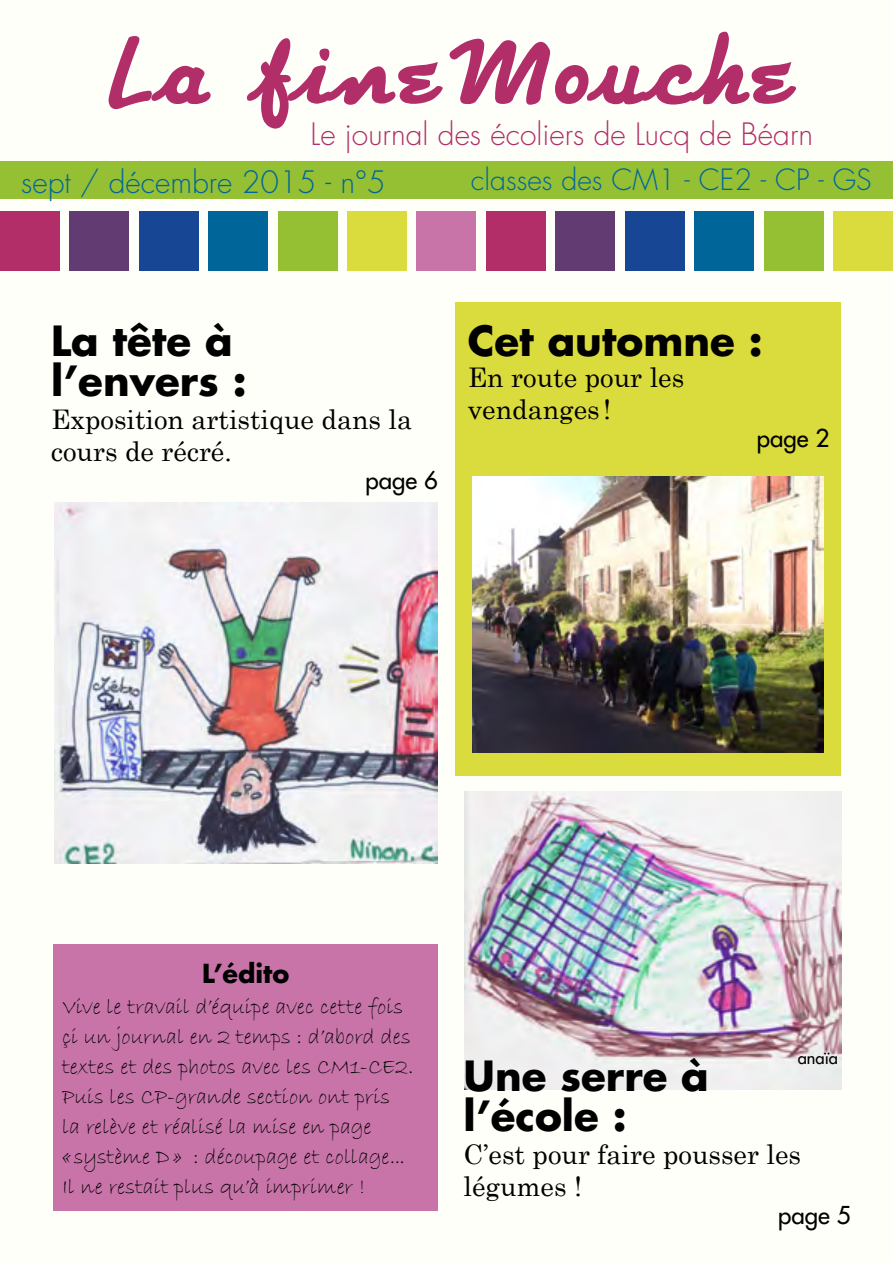
<style>
.page{position:relative;width:893px;height:1263px;background:#fffffa}
.page>*{position:absolute;margin:0;border:0;box-sizing:border-box;transform-origin:0 0}
.t1{font:66px "Strato";letter-spacing:.07em;color:#b12e68}
.couv-titre{font:700 40.5px/40.5px "Futura Std";color:#000}
.t2{font:300 30px "Futura Std";color:#b12e68}
.t3{font:300 30px "Futura Std";color:#00669a}
.t4{font:300 28.5px "Futura Std";color:#00669a}
.couv-sous-titr{font:27px/31.5px "Century Schoolbook";color:#000}
.edito-titre{font:700 25.5px "Futura Std";color:#000}
.couv-n_page{font:500 24px "Futura Std";color:#000}
.edito-texte{font:22.5px/30px "Bradley Hand ITC";color:#000}
.signat{font:500 16.5px "Futura Std";color:#000}
</style>
<div class="page">
<div style="left:456px;top:302px;width:385px;height:474px;background:#dadb3c"></div>
<div style="left:0;top:212px;width:60px;height:59px;background:#b12e68"></div>
<div style="left:69px;top:212px;width:60px;height:59px;background:#623b73"></div>
<div style="left:139px;top:212px;width:59px;height:59px;background:#174695"></div>
<div style="left:208px;top:212px;width:60px;height:59px;background:#00669a"></div>
<div style="left:278px;top:212px;width:59px;height:59px;background:#96c034"></div>
<div style="left:347px;top:212px;width:60px;height:59px;background:#dadb3c"></div>
<div style="left:417px;top:212px;width:59px;height:59px;background:#c874a9"></div>
<div style="left:486px;top:212px;width:60px;height:59px;background:#b12e68"></div>
<div style="left:556px;top:212px;width:59px;height:59px;background:#623b73"></div>
<div style="left:625px;top:212px;width:60px;height:59px;background:#174695"></div>
<div style="left:694px;top:212px;width:60px;height:59px;background:#00669a"></div>
<div style="left:764px;top:212px;width:59px;height:59px;background:#96c034"></div>
<div style="left:833px;top:212px;width:60px;height:59px;background:#dadb3c"></div>
<div style="left:0;top:162px;width:893px;height:37px;background:#96c034"></div>
<img style="left:54px;top:503px;width:384px;height:361px">
<div style="left:54px;top:944px;width:384px;height:266px;background:#c874a9"></div>
<img style="left:472px;top:476px;width:352px;height:276px">
<img style="left:465px;top:792px;width:377px;height:297px">
<p class="t1" style="left:109px;top:42px;width:678px">La fine Mouche</p>
<p class="t3" style="left:21px;top:164px;width:366px">sept / décembre 2015 - n°5</p>
<p class="t2" style="left:310px;top:116px;width:504px">Le journal des écoliers de Lucq de Béarn</p>
<p class="t4" style="left:471px;top:162px;width:402px">classes des CM1 - CE2 - CP - GS</p>
<p class="couv-titre" style="left:51px;top:320px;width:197px">La tête à l’envers :</p>
<p class="couv-sous-titr" style="left:51px;top:401px;width:363px">Exposition artistique dans la cours de récré.</p>
<p class="couv-n_page" style="left:365px;top:465px;width:74px">page 6</p>
<p class="couv-titre" style="left:468px;top:320px;width:296px">Cet automne :</p>
<p class="couv-sous-titr" style="left:468px;top:359px;width:218px">En route pour les vendanges !</p>
<p class="couv-n_page" style="left:757px;top:423px;width:74px">page 2</p>
<p class="edito-titre" style="left:202px;top:956px;width:88px">L’édito</p>
<p class="edito-texte" style="left:62px;top:992px;width:353px">Vive le travail d’équipe avec cette fois çi un journal en 2 temps : d’abord des textes et des photos avec les CM1-CE2.</p>
<p class="edito-texte" style="left:62px;top:1082px;width:345px">Puis les CP-grande section ont pris la relève et réalisé la mise en page<br>« système D» : découpage et collage...</p>
<p class="edito-texte" style="left:62px;top:1172px;width:305px">Il ne restait plus qu’à imprimer !</p>
<p class="signat" style="left:798px;top:1047px;width:42px">anaïa</p>
<p class="couv-titre" style="left:464px;top:1055px;width:247px">Une serre à l’école :</p>
<p class="couv-sous-titr" style="left:464px;top:1136px;width:339px">C’est pour faire pousser les légumes !</p>
<p class="couv-n_page" style="left:778px;top:1200px;width:74px">page 5</p>
</div>
